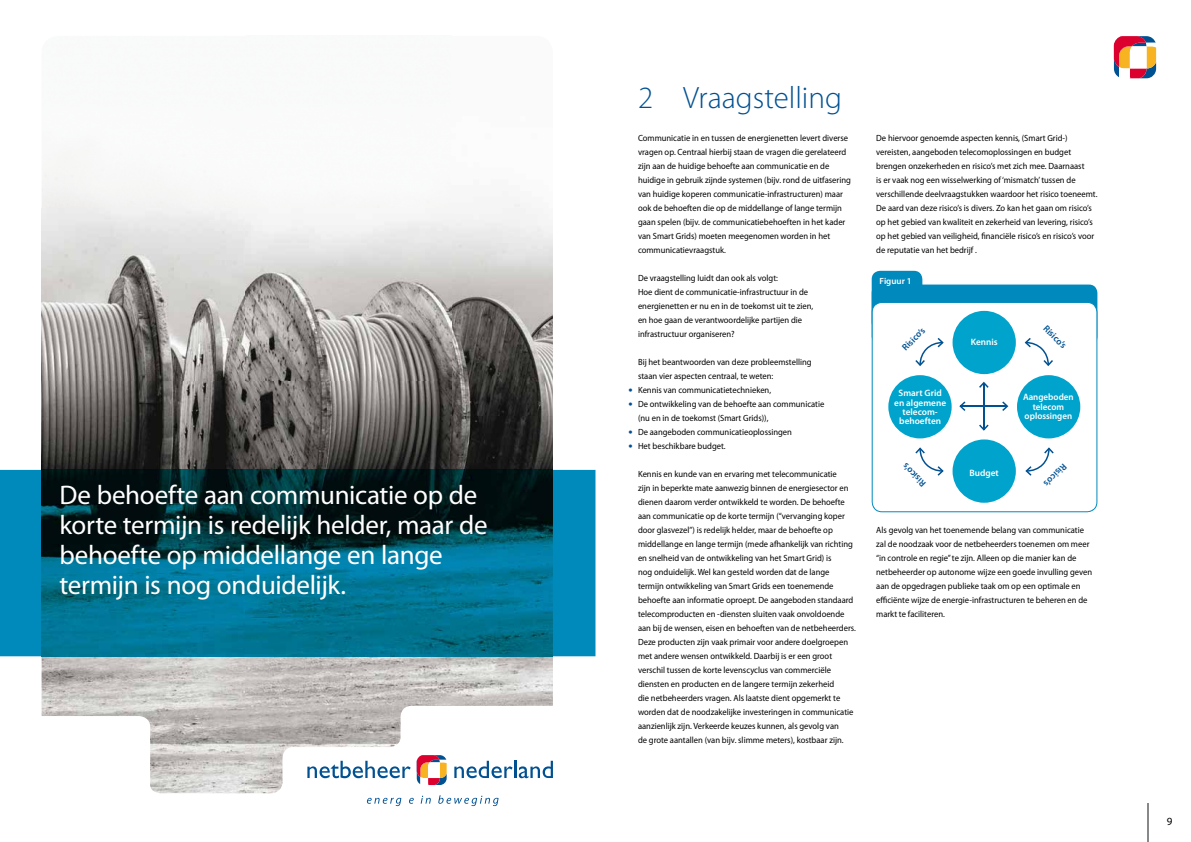
<style>
.page{position:relative;width:1191px;height:842px;background:#fff}
.page>*{position:absolute;margin:0;border:0;box-sizing:border-box;transform-origin:0 0}
.t1{font:300 31px "Myriad Pro";color:#005192}
.t2{font:27px/30px "Myriad Pro";letter-spacing:-.01em;color:#fff}
.t3{font:15px/14px "Myriad Pro";color:#005192}
.t4{font:11px "Myriad Pro";color:#000}
.t5{font:600 9.3px/9.3px "Myriad Pro";color:#fff;text-align:center}
.t6{font:600 9.3px "Myriad Pro";color:#005192}
.t7{font:9px/14px "Myriad Pro";color:#000;scale:.95 1}
.t8{font:600 9px "Myriad Pro";color:#fff}
</style>
<div class="page">
<hr style="left:1147px;top:803px;width:1px;height:39px;background:#87888a">
<svg style="left:1113px;top:36px;width:43px;height:42px"></svg>
<img style="left:42px;top:157px;width:511px;height:549px">
<svg style="left:0;top:470px;width:595px;height:186px"></svg>
<svg style="left:41px;top:706px;width:512px;height:101px"></svg>
<svg style="left:417px;top:755px;width:30px;height:30px"></svg>
<svg style="left:307px;top:761px;width:104px;height:17px"></svg>
<svg style="left:454px;top:761px;width:99px;height:17px"></svg>
<svg style="left:367px;top:798px;width:34px;height:8px"></svg>
<svg style="left:409px;top:798px;width:5px;height:6px"></svg>
<svg style="left:421px;top:796px;width:10px;height:8px"></svg>
<svg style="left:438px;top:795px;width:60px;height:11px"></svg>
<div style="left:871px;top:271px;width:51px;height:60px;background:#0089bc;border-radius:9px"></div>
<div style="left:871px;top:285px;width:226px;height:60px;background:#0089bc;border-radius:9px"></div>
<svg style="left:871px;top:302px;width:226px;height:210px"></svg>
<div style="left:952px;top:311px;width:63px;height:63px;background:#00a3cb;border-radius:50%"></div>
<div style="left:952px;top:439px;width:63px;height:64px;background:#00a3cb;border-radius:50%"></div>
<div style="left:888px;top:375px;width:63px;height:63px;background:#00a3cb;border-radius:50%"></div>
<div style="left:1017px;top:375px;width:63px;height:63px;background:#00a3cb;border-radius:50%"></div>
<svg style="left:1024px;top:338px;width:29px;height:28px"></svg>
<svg style="left:915px;top:338px;width:28px;height:28px"></svg>
<svg style="left:915px;top:447px;width:28px;height:29px"></svg>
<svg style="left:1025px;top:447px;width:28px;height:29px"></svg>
<hr style="left:960px;top:405px;width:47px;height:2px;background:#005192">
<svg style="left:1002px;top:401px;width:6px;height:10px"></svg>
<svg style="left:959px;top:401px;width:6px;height:10px"></svg>
<hr style="left:983px;top:383px;width:1px;height:47px;background:#005192">
<svg style="left:979px;top:425px;width:9px;height:6px"></svg>
<svg style="left:979px;top:382px;width:9px;height:6px"></svg>
<h2 class="t2" style="left:60px;top:480px;width:429px">De behoefte aan communicatie op de korte termijn is redelijk helder, maar de behoefte op middellange en lange termijn is nog onduidelijk.</h2>
<h1 class="t1" style="left:638px;top:81px;width:205px">2 Vraagstelling</h1>
<p class="t7" style="left:638px;top:131px;width:225px">Communicatie in en tussen de energienetten levert diverse vragen op. Centraal hierbij staan de vragen die gerelateerd zijn aan de huidige behoefte aan communicatie en de huidige in gebruik zijnde systemen (bijv. rond de uitfasering van huidige koperen communicatie-infrastructuren) maar ook de behoeften die op de middellange of lange termijn gaan spelen (bijv. de communicatiebehoeften in het kader van Smart Grids) moeten meegenomen worden in het communicatievraagstuk.</p>
<p class="t7" style="left:638px;top:271px;width:186px">De vraagstelling luidt dan ook als volgt:<br>Hoe dient de communicatie-infrastructuur in de energienetten er nu en in de toekomst uit te zien, en hoe gaan de verantwoordelijke partijen die infrastructuur organiseren?</p>
<p class="t7" style="left:638px;top:355px;width:198px">Bij het beantwoorden van deze probleemstelling staan vier aspecten centraal, te weten:<br>Kennis van communicatietechnieken,<br>De ontwikkeling van de behoefte aan communicatie (nu en in de toekomst (Smart Grids)),<br>De aangeboden communicatieoplossingen<br>Het beschikbare budget.</p>
<p class="t7" style="left:638px;top:467px;width:231px">Kennis en kunde van en ervaring met telecommunicatie<br>zijn in beperkte mate aanwezig binnen de energiesector en dienen daarom verder ontwikkeld te worden. De behoefte aan communicatie op de korte termijn (“vervanging koper door glasvezel’’) is redelijk helder, maar de behoefte op middellange en lange termijn (mede afhankelijk van richting en snelheid van de ontwikkeling van het Smart Grid) is<br>nog onduidelijk. Wel kan gesteld worden dat de lange termijn ontwikkeling van Smart Grids een toenemende behoefte aan informatie oproept. De aangeboden standaard telecomproducten en -diensten sluiten vaak onvoldoende aan bij de wensen, eisen en behoeften van de netbeheerders.<br>Deze producten zijn vaak primair voor andere doelgroepen met andere wensen ontwikkeld. Daarbij is er een groot verschil tussen de korte levenscyclus van commerciële diensten en producten en de langere termijn zekerheid<br>die netbeheerders vragen. Als laatste dient opgemerkt te worden dat de noodzakelijke investeringen in communicatie aanzienlijk zijn. Verkeerde keuzes kunnen, als gevolg van<br>de grote aantallen (van bijv. slimme meters), kostbaar zijn.</p>
<h3 class="t3" style="left:628px;top:382px;width:6px">• •</h3>
<h3 class="t3" style="left:628px;top:424px;width:6px">• •</h3>
<p class="t7" style="left:876px;top:131px;width:234px">De hiervoor genoemde aspecten kennis, (Smart Grid-) vereisten, aangeboden telecomoplossingen en budget brengen onzekerheden en risico’s met zich mee. Daarnaast<br>is er vaak nog een wisselwerking of ‘mismatch’ tussen de verschillende deelvraagstukken waardoor het risico toeneemt.<br>De aard van deze risico’s is divers. Zo kan het gaan om risico’s op het gebied van kwaliteit en zekerheid van levering, risico’s op het gebied van veiligheid, financiële risico’s en risico’s voor de reputatie van het bedrijf .</p>
<p class="t8" style="left:879px;top:276px;width:33px">Figuur 1</p>
<p class="t6" style="left:900px;top:345px;width:30px;rotate:-45deg">Risico’s</p>
<p class="t5" style="left:970px;top:337px;width:28px">Kennis</p>
<p class="t6" style="left:1048px;top:323px;width:30px;rotate:45deg">Risico’s</p>
<p class="t5" style="left:894px;top:389px;width:53px">Smart Grid en algemene telecom&shy;behoeften</p>
<p class="t5" style="left:1023px;top:393px;width:52px">Aangeboden telecom oplossingen</p>
<p class="t6" style="left:920px;top:488px;width:30px;rotate:-135deg">Risico’s</p>
<p class="t5" style="left:969px;top:468px;width:31px">Budget</p>
<p class="t6" style="left:1068px;top:469px;width:30px;rotate:135deg">Risico’s</p>
<p class="t7" style="left:876px;top:523px;width:229px">Als gevolg van het toenemende belang van communicatie zal de noodzaak voor de netbeheerders toenemen om meer “in controle en regie” te zijn. Alleen op die manier kan de netbeheerder op autonome wijze een goede invulling geven aan de opgedragen publieke taak om op een optimale en efficiënte wijze de energie-infrastructuren te beheren en de markt te faciliteren.</p>
<p class="t4" style="left:1166px;top:815px;width:7px">9</p>
</div>
